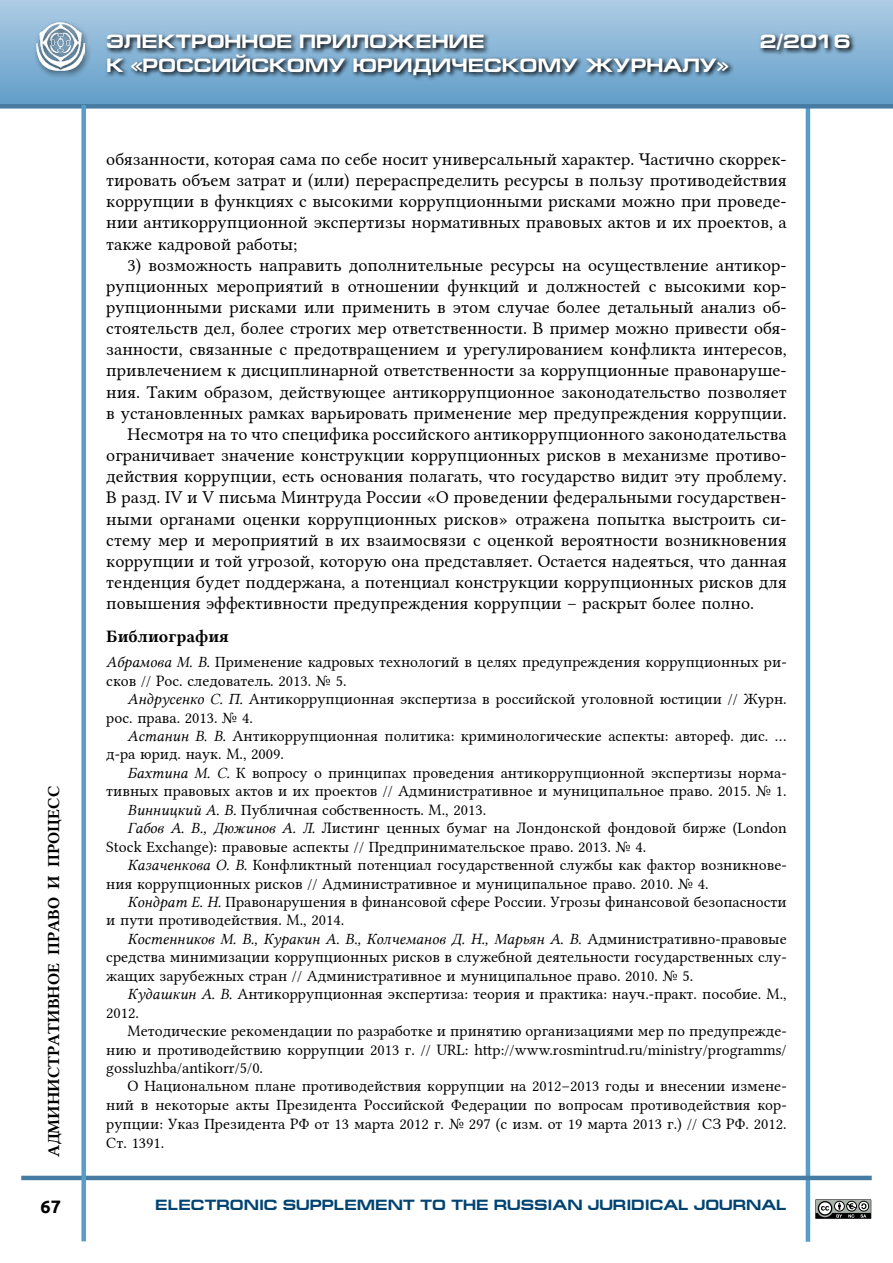
<style>
.page{position:relative;width:893px;height:1263px;background:#fff}
.page>*{position:absolute;margin:0;border:0;box-sizing:border-box;transform-origin:0 0}
.t1{font:700 19.5px "Europe Ext";color:#fff}
.t2{font:18px/21.1px "Lin Libertine";color:#000;text-align:justify}
.t3{font:700 18px "Ubuntu";color:#000}
.t4{font:17.25px "Lin Libertine B";color:#000}
.t5{font:16.5px "Lin Libertine B";color:#000}
.t6{font:15.75px/18.5px "Lin Libertine";color:#000}
.t7{font:15.75px "Lin Libertine I";color:#000}
.t8{font:700 15px "Europe Ext";color:#004371}
.s1{font-family:"Lin Libertine I"}
.s2{font-family:"Lin Libertine"}
</style>
<div class="page">
<hr style="left:806px;top:91px;width:4px;height:1151px;background:#589cca">
<hr style="left:21px;top:1176px;width:851px;height:4px;background:#467ba2">
<div style="left:0;top:0;width:893px;height:106px;background:linear-gradient(to bottom,#aecce4,#619dc9)"></div>
<div style="left:0;top:104px;width:893px;height:5px;background:#467ba2"></div>
<div style="left:81px;top:105px;width:5px;height:1136px;background:#589cca"></div>
<div style="left:33px;top:19px;width:59px;height:60px;background:#000;opacity:.63"></div>
<img style="left:37px;top:23px;width:47px;height:47px">
<svg style="left:105px;top:31px;width:751px;height:50px;background:#6b90ab"></svg>
<svg style="left:815px;top:1199px;width:57px;height:20px"></svg>
<p class="t5" style="left:43px;top:1157px;width:373px;rotate:-90deg">административное право и процесс</p>
<p class="t3" style="left:41px;top:1196px;width:22px">67</p>
<p class="t1" style="left:106px;top:31px;width:380px">ЭЛЕКТРОННОЕ ПРИЛОЖЕНИЕ</p>
<p class="t1" style="left:760px;top:31px;width:92px">2/2016</p>
<p class="t1" style="left:106px;top:54px;width:624px">К «РОССИЙСКОМУ ЮРИДИЧЕСКОМУ ЖУРНАЛУ»</p>
<p class="t2" style="left:106px;top:147px;width:682px">обязанности, которая сама по себе носит универсальный характер. Частично скоррек&shy;тировать объем затрат и (или) перераспределить ресурсы в пользу противодействия коррупции в функциях с высокими коррупционными рисками можно при проведе&shy;нии антикоррупционной экспертизы нормативных правовых актов и их проектов, а также кадровой работы;</p>
<p class="t2" style="left:128px;top:252px;width:661px">3) возможность направить дополнительные ресурсы на осуществление антикор-</p>
<p class="t2" style="left:106px;top:273px;width:682px">рупционных мероприятий в отношении функций и должностей с высокими кор-</p>
<p class="t2" style="left:106px;top:295px;width:682px">рупционными рисками или применить в этом случае более детальный анализ об-</p>
<p class="t2" style="left:106px;top:316px;width:682px">стоятельств дел, более строгих мер ответственности. В пример можно привести обя-</p>
<p class="t2" style="left:106px;top:337px;width:682px">занности, связанные с предотвращением и урегулированием конфликта интересов,</p>
<p class="t2" style="left:106px;top:358px;width:682px">привлечением к дисциплинарной ответственности за коррупционные правонаруше-</p>
<p class="t2" style="left:106px;top:379px;width:682px">ния. Таким образом, действующее антикоррупционное законодательство позволяет</p>
<p class="t2" style="left:106px;top:400px;width:682px">в установленных рамках варьировать применение мер предупреждения коррупции.</p>
<p class="t2" style="left:128px;top:421px;width:661px">Несмотря на то что специфика российского антикоррупционного законодательства</p>
<p class="t2" style="left:106px;top:443px;width:682px">ограничивает значение конструкции коррупционных рисков в механизме противо-</p>
<p class="t2" style="left:106px;top:464px;width:682px">действия коррупции, есть основания полагать, что государство видит эту проблему.</p>
<p class="t2" style="left:106px;top:485px;width:682px">В разд. IV и V письма Минтруда России «О проведении федеральными государствен-</p>
<p class="t2" style="left:106px;top:506px;width:682px">ными органами оценки коррупционных рисков» отражена попытка выстроить си-</p>
<p class="t2" style="left:106px;top:527px;width:682px">стему мер и мероприятий в их взаимосвязи с оценкой вероятности возникновения</p>
<p class="t2" style="left:106px;top:548px;width:682px">коррупции и той угрозой, которую она представляет. Остается надеяться, что данная</p>
<p class="t2" style="left:106px;top:570px;width:682px">тенденция будет поддержана, а потенциал конструкции коррупционных рисков для</p>
<p class="t2" style="left:106px;top:591px;width:649px">повышения эффективности предупреждения коррупции – раскрыт более полно.</p>
<p class="t4" style="left:106px;top:624px;width:124px">Библиография</p>
<p class="t6" style="left:106px;top:650px;width:682px;line-height:18.9px"><span class="s1">Абрамова М. В.</span> Применение кадровых технологий в целях предупреждения коррупционных ри&shy;сков // Рос. следователь. 2013. № 5.</p>
<p class="t6" style="left:106px;top:688px;width:682px;text-indent:21px"><span class="s1">Андрусенко С. П.</span> Антикоррупционная экспертиза в российской уголовной юстиции // Журн. рос. права. 2013. № 4.</p>
<p class="t6" style="left:106px;top:725px;width:682px;text-indent:21px"><span class="s1">Астанин В. В.</span> Антикоррупционная политика: криминологические аспекты: автореф. дис. ... д-ра юрид. наук. М., 2009.</p>
<p class="t6" style="left:128px;top:762px;width:661px"><span class="s1">Бахтина М. С.</span> К вопросу о принципах проведения антикоррупционной экспертизы норма-</p>
<p class="t6" style="left:106px;top:780px;width:682px">тивных правовых актов и их проектов // Административное и муниципальное право. 2015. № 1.</p>
<p class="t6" style="left:128px;top:799px;width:360px"><span class="s1">Винницкий А. В.</span> Публичная собственность. М., 2013.</p>
<p class="t6" style="left:128px;top:817px;width:661px"><span class="s1">Габов А. В., Дюжинов А. Л.</span> Листинг ценных бумаг на Лондонской фондовой бирже (London</p>
<p class="t6" style="left:106px;top:835px;width:541px">Stock Exchange): правовые аспекты // Предпринимательское право. 2013. № 4.</p>
<p class="t6" style="left:128px;top:854px;width:661px"><span class="s1">Казаченкова О. В.</span> Конфликтный потенциал государственной службы как фактор возникнове-</p>
<p class="t6" style="left:106px;top:872px;width:604px">ния коррупционных рисков // Административное и муниципальное право. 2010. № 4.</p>
<p class="t6" style="left:128px;top:891px;width:661px"><span class="s1">Кондрат Е. Н.</span> Правонарушения в финансовой сфере России. Угрозы финансовой безопасности</p>
<p class="t6" style="left:106px;top:909px;width:239px">и пути противодействия. М., 2014.</p>
<p class="t7" style="left:128px;top:930px;width:661px">Костенников М. В., Куракин А. В., Колчеманов Д. Н., Марьян А. В. <span class="s2">Административно-правовые</span></p>
<p class="t6" style="left:106px;top:946px;width:682px">средства минимизации коррупционных рисков в служебной деятельности государственных слу&shy;жащих зарубежных стран // Административное и муниципальное право. 2010. № 5.</p>
<p class="t6" style="left:106px;top:983px;width:682px;text-indent:21px"><span class="s1">Кудашкин А. В.</span> Антикоррупционная экспертиза: теория и практика: науч.-практ. пособие. М.,<br>2012.</p>
<p class="t6" style="left:106px;top:1020px;width:682px;text-align:justify;text-indent:21px">Методические рекомендации по разработке и принятию организациями мер по предупрежде&shy;нию и противодействию коррупции 2013 г. // URL: http://www.rosmintrud.ru/ministry/programms/ gossluzhba/antikorr/5/0.</p>
<p class="t6" style="left:106px;top:1075px;width:682px;text-align:justify;text-indent:21px">О Национальном плане противодействия коррупции на 2012–2013 годы и внесении измене&shy;ний в некоторые акты Президента Российской Федерации по вопросам противодействия кор&shy;рупции: Указ Президента РФ от 13 марта 2012 г. № 297 (с изм. от 19 марта 2013 г.) // СЗ РФ. 2012.<br>Ст. 1391.</p>
<p class="t8" style="left:155px;top:1196px;width:633px">ELECTRONIC SUPPLEMENT TO THE RUSSIAN JURIDICAL JOURNAL</p>
</div>
